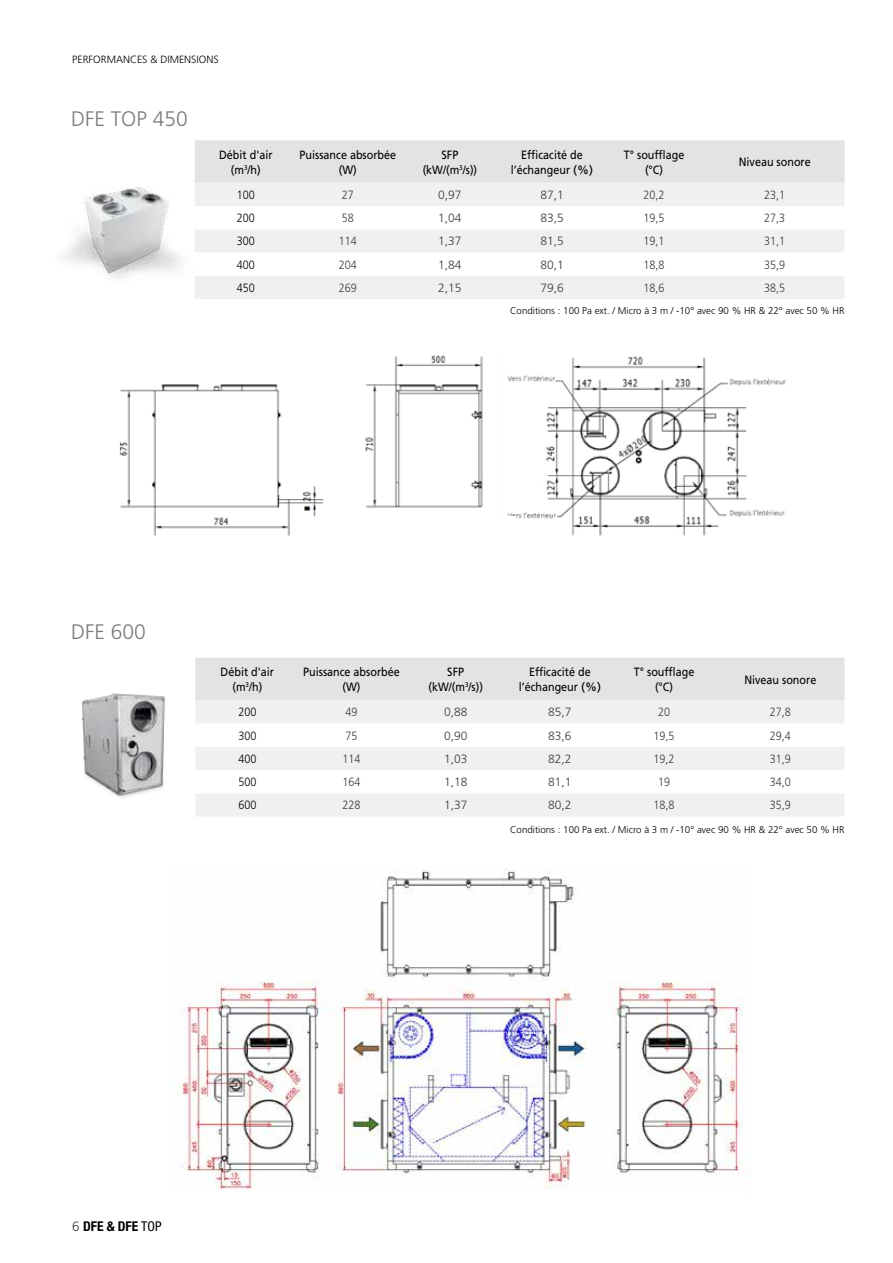
<style>
.page{position:relative;width:893px;height:1263px;background:#fff}
.page>*{position:absolute;margin:0;border:0;box-sizing:border-box;transform-origin:0 0}
.t1{font:300 21px "Frutiger LT Std";color:#7c7b7b}
.t2{font:700 condensed 13.5px "Helvetica Neue LT Std";color:#000}
.t3{font:12px/15px "Frutiger LT Std";color:#000;text-align:center;scale:.9 1}
.t4{font:300 12px "Frutiger LT Std";color:#3c3c3b;scale:.9 1}
.t5{font:300 12px "Frutiger LT Std";color:#3c3c3b}
.t6{font:300 12px "Frutiger LT Std";color:#000;scale:.9 1}
.t7{font:300 10.5px "Frutiger LT Std";color:#000}
.t8{font:300 9.75px "Frutiger LT Std";color:#000}
.s1{font-family:"Frutiger LT Std";font-weight:300;font-stretch:normal;color:#3c3c3b}
.s2{font-weight:400}
</style>
<div class="page">
<img style="left:63px;top:187px;width:118px;height:92px">
<img style="left:81px;top:693px;width:84px;height:104px">
<img style="left:179px;top:869px;width:565px;height:320px">
<img style="left:119px;top:355px;width:364px;height:181px">
<img style="left:507px;top:356px;width:279px;height:180px">
<div style="left:432px;top:517px;width:83px;height:65px;background:#fff"></div>
<div style="left:195px;top:140px;width:649px;height:43px;background:#e3e3e3"></div>
<div style="left:195px;top:183px;width:649px;height:116px;background:#f0f0f0"></div>
<svg style="left:195px;top:206px;width:649px;height:70px"></svg>
<div style="left:195px;top:658px;width:649px;height:42px;background:#e3e3e3"></div>
<div style="left:195px;top:700px;width:649px;height:116px;background:#f0f0f0"></div>
<svg style="left:195px;top:723px;width:649px;height:70px"></svg>
<p class="t7" style="left:72px;top:53px;width:148px">PERFORMANCES &amp; DIMENSIONS</p>
<h1 class="t1" style="left:71px;top:107px;width:118px">DFE TOP 450</h1>
<p class="t3" style="left:219px;top:147px;width:61px">Débit d'air (m<sup>3</sup>/h)</p>
<p class="t3" style="left:300px;top:147px;width:109px">Puissance absorbée (W)</p>
<p class="t3" style="left:423px;top:147px;width:62px">SFP (kW/(m<sup>3</sup>/s))</p>
<p class="t3" style="left:511px;top:147px;width:93px">Efficacité de l’échangeur (%)</p>
<p class="t3" style="left:624px;top:147px;width:69px">T° soufflage (°C)</p>
<p class="t3" style="left:739px;top:154px;width:82px">Niveau sonore</p>
<p class="t6" style="left:237px;top:188px;width:22px">100</p>
<p class="t4" style="left:342px;top:188px;width:15px">27</p>
<p class="t5" style="left:438px;top:188px;width:25px">0,97</p>
<p class="t5" style="left:540px;top:188px;width:25px">87,1</p>
<p class="t4" style="left:644px;top:188px;width:25px">20,2</p>
<p class="t4" style="left:764px;top:188px;width:25px">23,1</p>
<p class="t6" style="left:237px;top:211px;width:22px">200</p>
<p class="t4" style="left:342px;top:211px;width:15px">58</p>
<p class="t5" style="left:438px;top:211px;width:25px">1,04</p>
<p class="t5" style="left:540px;top:211px;width:25px">83,5</p>
<p class="t4" style="left:644px;top:211px;width:25px">19,5</p>
<p class="t4" style="left:764px;top:211px;width:25px">27,3</p>
<p class="t6" style="left:237px;top:235px;width:22px">300</p>
<p class="t4" style="left:339px;top:235px;width:22px">114</p>
<p class="t5" style="left:438px;top:235px;width:25px">1,37</p>
<p class="t5" style="left:540px;top:235px;width:25px">81,5</p>
<p class="t4" style="left:644px;top:235px;width:25px">19,1</p>
<p class="t4" style="left:764px;top:235px;width:25px">31,1</p>
<p class="t6" style="left:237px;top:258px;width:22px">400</p>
<p class="t4" style="left:339px;top:258px;width:22px">204</p>
<p class="t5" style="left:438px;top:258px;width:25px">1,84</p>
<p class="t5" style="left:540px;top:258px;width:25px">80,1</p>
<p class="t4" style="left:644px;top:258px;width:25px">18,8</p>
<p class="t4" style="left:764px;top:258px;width:25px">35,9</p>
<p class="t6" style="left:237px;top:281px;width:22px">450</p>
<p class="t4" style="left:339px;top:281px;width:22px">269</p>
<p class="t5" style="left:438px;top:281px;width:25px">2,15</p>
<p class="t5" style="left:540px;top:281px;width:25px">79,6</p>
<p class="t4" style="left:644px;top:281px;width:25px">18,6</p>
<p class="t4" style="left:764px;top:281px;width:25px">38,5</p>
<p class="t8" style="left:510px;top:305px;width:336px">Conditions : 100 Pa ext. / Micro à 3 m / -10° avec 90 % HR &amp; 22° avec 50 % HR</p>
<h1 class="t1" style="left:71px;top:620px;width:76px">DFE 600</h1>
<p class="t3" style="left:221px;top:664px;width:61px">Débit d'air (m<sup>3</sup>/h)</p>
<p class="t3" style="left:303px;top:664px;width:109px">Puissance absorbée (W)</p>
<p class="t3" style="left:428px;top:664px;width:62px">SFP (kW/(m<sup>3</sup>/s))</p>
<p class="t3" style="left:519px;top:664px;width:93px">Efficacité de l’échangeur (%)</p>
<p class="t3" style="left:634px;top:664px;width:69px">T° soufflage (°C)</p>
<p class="t3" style="left:744px;top:672px;width:82px">Niveau sonore</p>
<p class="t6" style="left:238px;top:705px;width:22px">200</p>
<p class="t4" style="left:346px;top:705px;width:15px">49</p>
<p class="t5" style="left:444px;top:705px;width:25px">0,88</p>
<p class="t5" style="left:548px;top:705px;width:25px">85,7</p>
<p class="t4" style="left:658px;top:705px;width:15px">20</p>
<p class="t4" style="left:770px;top:705px;width:25px">27,8</p>
<p class="t6" style="left:238px;top:729px;width:22px">300</p>
<p class="t4" style="left:346px;top:729px;width:15px">75</p>
<p class="t5" style="left:444px;top:729px;width:25px">0,90</p>
<p class="t5" style="left:548px;top:729px;width:25px">83,6</p>
<p class="t4" style="left:654px;top:729px;width:25px">19,5</p>
<p class="t4" style="left:770px;top:729px;width:25px">29,4</p>
<p class="t6" style="left:238px;top:752px;width:22px">400</p>
<p class="t4" style="left:343px;top:752px;width:22px">114</p>
<p class="t5" style="left:444px;top:752px;width:25px">1,03</p>
<p class="t5" style="left:548px;top:752px;width:25px">82,2</p>
<p class="t4" style="left:654px;top:752px;width:25px">19,2</p>
<p class="t4" style="left:770px;top:752px;width:25px">31,9</p>
<p class="t6" style="left:238px;top:775px;width:22px">500</p>
<p class="t4" style="left:343px;top:775px;width:22px">164</p>
<p class="t5" style="left:444px;top:775px;width:25px">1,18</p>
<p class="t5" style="left:548px;top:775px;width:25px">81,1</p>
<p class="t4" style="left:658px;top:775px;width:15px">19</p>
<p class="t4" style="left:770px;top:775px;width:25px">34,0</p>
<p class="t6" style="left:238px;top:798px;width:22px">600</p>
<p class="t4" style="left:343px;top:798px;width:22px">228</p>
<p class="t5" style="left:444px;top:798px;width:25px">1,37</p>
<p class="t5" style="left:548px;top:798px;width:25px">80,2</p>
<p class="t4" style="left:654px;top:798px;width:25px">18,8</p>
<p class="t4" style="left:770px;top:798px;width:25px">35,9</p>
<p class="t8" style="left:510px;top:824px;width:336px">Conditions : 100 Pa ext. / Micro à 3 m / -10° avec 90 % HR &amp; 22° avec 50 % HR</p>
<p class="t2" style="left:72px;top:1217px;width:91px"><span class="s1">6</span> DFE &amp; DFE <span class="s2">TOP</span></p>
</div>
